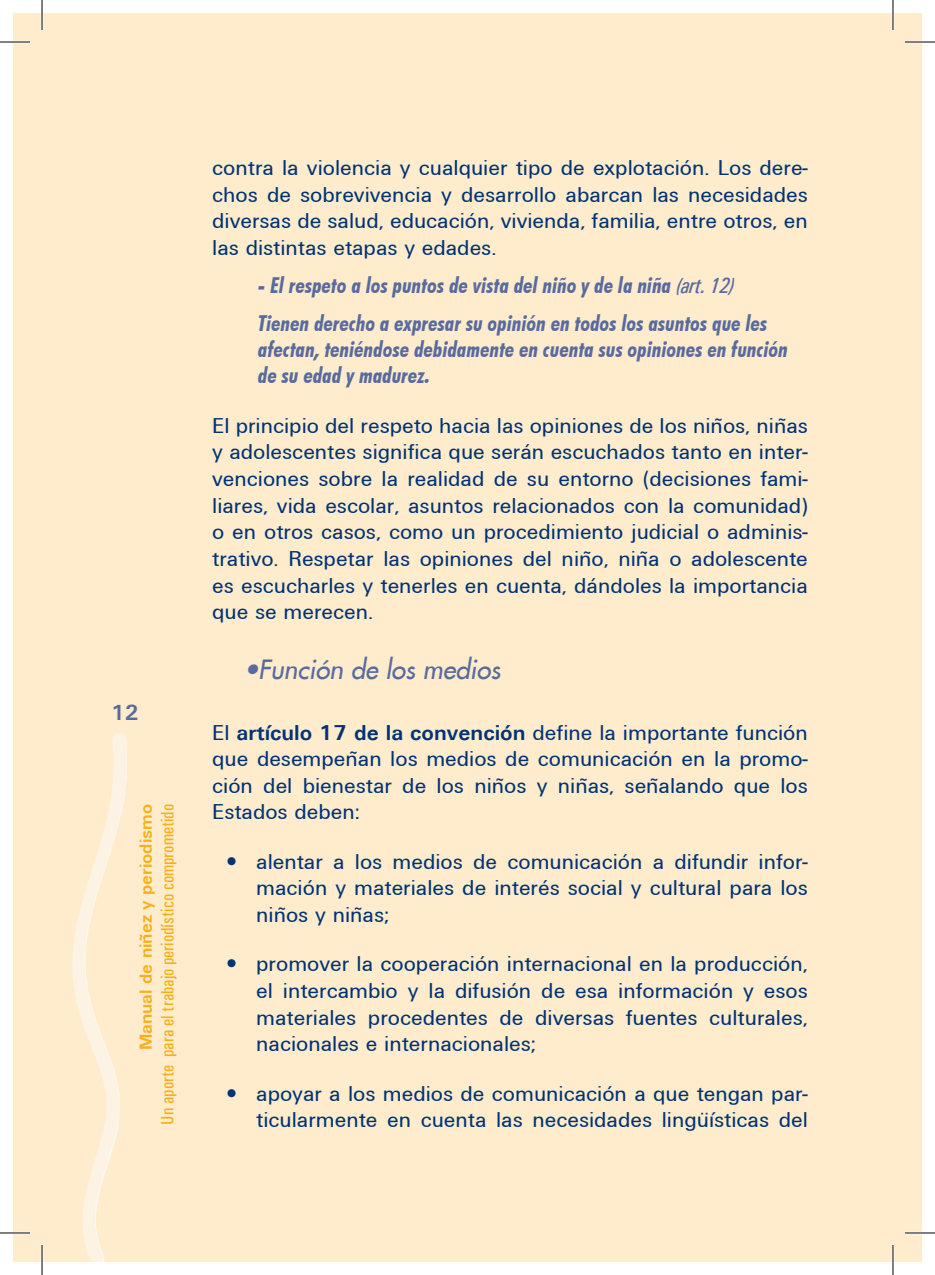
<style>
.page{position:relative;width:935px;height:1275px;background:#fff}
.page>*{position:absolute;margin:0;border:0;box-sizing:border-box;transform-origin:0 0}
.t1{font:italic 26px "Futura";color:#596b9e}
.t2{font:22.2px/26.6px "Univers DTC";color:#013374;text-align:justify}
.t3{font:500 condensed 22.2px "Univers";color:#013374}
.t4{font:22px/37.8px "Futura Bold Condensed Italic BT";color:#596b9e}
.t5{font:700 22px "Univers";color:#596b9e}
.t6{font:500 condensed 18px "Univers";color:#faaf18}
.t7{font:18px "Univers Bold DTC";color:#faaf18}
.s1{font-family:"Univers";font-weight:500;font-style:italic;font-stretch:condensed}
.s2{font-family:"Univers Bold DTC"}
</style>
<div class="page">
<div style="left:14px;top:14px;width:878px;height:1247px;background:#feeccd"></div>
<img style="left:85px;top:733px;width:42px;height:315px">
<div style="left:892px;top:14px;width:29px;height:1247px;background:#feeccd"></div>
<hr style="left:0;top:41px;width:30px;height:2px;background:#fff">
<hr style="left:904px;top:41px;width:30px;height:2px;background:#fff">
<hr style="left:0;top:1231px;width:30px;height:3px;background:#fff">
<hr style="left:904px;top:1231px;width:30px;height:3px;background:#fff">
<hr style="left:41px;top:0;width:2px;height:30px;background:#fff">
<hr style="left:41px;top:1245px;width:2px;height:30px;background:#fff">
<hr style="left:891px;top:0;width:3px;height:30px;background:#fff">
<hr style="left:891px;top:1245px;width:3px;height:30px;background:#fff">
<hr style="left:0;top:42px;width:30px;height:1px;background:#000">
<hr style="left:904px;top:42px;width:30px;height:1px;background:#000">
<hr style="left:0;top:1232px;width:30px;height:1px;background:#000">
<hr style="left:904px;top:1232px;width:30px;height:1px;background:#000">
<hr style="left:42px;top:0;width:1px;height:30px;background:#000">
<hr style="left:42px;top:1245px;width:1px;height:30px;background:#000">
<hr style="left:892px;top:0;width:1px;height:30px;background:#000">
<hr style="left:892px;top:1245px;width:1px;height:30px;background:#000">
<p class="t5" style="left:111px;top:698px;width:27px">12</p>
<p class="t7" style="left:136px;top:1050px;width:248px;rotate:-90deg">Manual de niñez y periodismo</p>
<p class="t6" style="left:157px;top:1124px;width:322px;rotate:-90deg">Un aporte para el trabajo periodístico comprometido</p>
<p class="t2" style="left:212px;top:155px;width:597px">contra la violencia y cualquier tipo de explotación. Los dere&shy;chos de sobrevivencia y desarrollo abarcan las necesidades diversas de salud, educación, vivienda, familia, entre otros, en las distintas etapas y edades.</p>
<p class="t4" style="left:258px;top:266px;width:510px">- El respeto a los puntos de vista del niño y de la niña <span class="s1">(art. 12)<br></span>Tienen derecho a expresar su opinión en todos los asuntos que les</p>
<p class="t4" style="left:258px;top:336px;width:531px;line-height:26.4px">afectan, teniéndose debidamente en cuenta sus opiniones en función de su edad y madurez.</p>
<p class="t2" style="left:212px;top:412px;width:597px">El principio del respeto hacia las opiniones de los niños, niñas y adolescentes significa que serán escuchados tanto en inter&shy;venciones sobre la realidad de su entorno (decisiones fami&shy;liares, vida escolar, asuntos relacionados con la comunidad) o en otros casos, como un procedimiento judicial o adminis&shy;trativo. Respetar las opiniones del niño, niña o adolescente es escucharles y tenerles en cuenta, dándoles la importancia que se merecen.</p>
<p class="t1" style="left:244px;top:652px;width:258px">•Función de los medios</p>
<p class="t2" style="left:212px;top:719px;width:597px">El <span class="s2">artículo 17 de la convención</span> define la importante función que desempeñan los medios de comunicación en la promo&shy;ción del bienestar de los niños y niñas, señalando que los Estados deben:</p>
<p class="t2" style="left:256px;top:848px;width:553px">alentar a los medios de comunicación a difundir infor&shy;mación y materiales de interés social y cultural para los niños y niñas;</p>
<p class="t2" style="left:256px;top:951px;width:553px">promover la cooperación internacional en la producción, el intercambio y la difusión de esa información y esos materiales procedentes de diversas fuentes culturales, nacionales e internacionales;</p>
<p class="t2" style="left:256px;top:1080px;width:553px">apoyar a los medios de comunicación a que tengan par&shy;ticularmente en cuenta las necesidades lingüísticas del</p>
<p class="t3" style="left:226px;top:848px;width:13px">•</p>
<p class="t3" style="left:226px;top:951px;width:13px">•</p>
<p class="t3" style="left:226px;top:1080px;width:13px">•</p>
</div>
